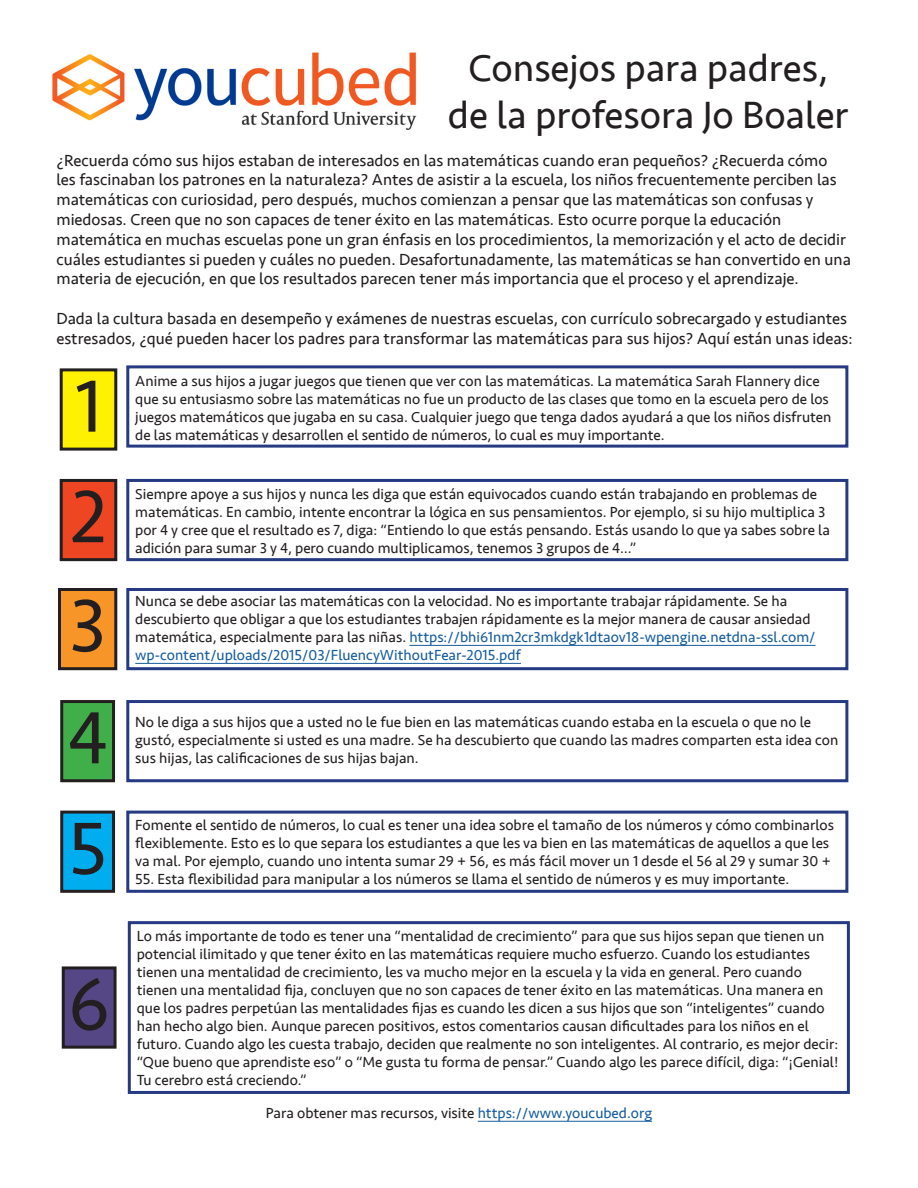
<style>
.page{position:relative;width:918px;height:1188px;background:#fff}
.page>*{position:absolute;margin:0;border:0;box-sizing:border-box;transform-origin:0 0}
.t1{font:76.5px/110.6px "Seravek";color:#231f20;text-align:justify}
.t2{font:39px/46.8px "Seravek";color:#231f20;text-align:center}
.t3{font:16.5px/19.8px "Seravek";color:#231f20}
.t4{font:15px/18px "Seravek";color:#231f20}
.s1{color:#175d9e}
</style>
<div class="page">
<img style="left:52px;top:52px;width:365px;height:78px">
<div style="left:126px;top:365px;width:722px;height:83px;border:3px solid #253a82"></div>
<div style="left:61px;top:370px;width:55px;height:79px;background:#fff101"></div>
<div style="left:60px;top:368px;width:57px;height:83px;border:3px solid #231f20"></div>
<div style="left:61px;top:480px;width:55px;height:80px;background:#ee4522"></div>
<div style="left:60px;top:479px;width:57px;height:82px;border:3px solid #231f20"></div>
<div style="left:59px;top:590px;width:57px;height:79px;background:#f79529"></div>
<div style="left:58px;top:588px;width:59px;height:82px;border:3px solid #231f20"></div>
<div style="left:62px;top:702px;width:52px;height:79px;background:#40ae49"></div>
<div style="left:60px;top:700px;width:55px;height:82px;border:3px solid #231f20"></div>
<div style="left:126px;top:479px;width:722px;height:82px;border:3px solid #253a82"></div>
<hr style="left:409px;top:645px;width:407px;height:1px;background:#175d9e">
<hr style="left:135px;top:663px;width:386px;height:1px;background:#175d9e">
<div style="left:126px;top:588px;width:722px;height:82px;border:3px solid #253a82"></div>
<div style="left:126px;top:700px;width:722px;height:82px;border:3px solid #253a82"></div>
<div style="left:62px;top:812px;width:52px;height:79px;background:#00aeef"></div>
<div style="left:60px;top:811px;width:55px;height:82px;border:3px solid #231f20"></div>
<div style="left:63px;top:968px;width:52px;height:79px;background:#554685"></div>
<div style="left:62px;top:966px;width:55px;height:83px;border:3px solid #231f20"></div>
<div style="left:128px;top:921px;width:722px;height:173px;border:3px solid #253a82"></div>
<div style="left:126px;top:811px;width:722px;height:82px;border:3px solid #253a82"></div>
<hr style="left:478px;top:1121px;width:174px;height:1px;background:#175d9e">
<h2 class="t2" style="left:448px;top:45px;width:402px">Consejos para padres, de la profesora Jo Boaler</h2>
<p class="t3" style="left:56px;top:150px;width:796px">¿Recuerda cómo sus hijos estaban de interesados en las matemáticas cuando eran pequeños? ¿Recuerda cómo<br>les fascinaban los patrones en la naturaleza? Antes de asistir a la escuela, los niños frecuentemente perciben las matemáticas con curiosidad, pero después, muchos comienzan a pensar que las matemáticas son confusas y miedosas. Creen que no son capaces de tener éxito en las matemáticas. Esto ocurre porque la educación matemática en muchas escuelas pone un gran énfasis en los procedimientos, la memorización y el acto de decidir cuáles estudiantes si pueden y cuáles no pueden. Desafortunadamente, las matemáticas se han convertido en una materia de ejecución, en que los resultados parecen tener más importancia que el proceso y el aprendizaje.</p>
<p class="t3" style="left:56px;top:309px;width:798px">Dada la cultura basada en desempeño y exámenes de nuestras escuelas, con currículo sobrecargado y estudiantes estresados, ¿qué pueden hacer los padres para transformar las matemáticas para sus hijos? Aquí están unas ideas:</p>
<h1 class="t1" style="left:75px;top:353px;width:28px">1</h1>
<p class="t4" style="left:135px;top:372px;width:698px">Anime a sus hijos a jugar juegos que tienen que ver con las matemáticas. La matemática Sarah Flannery dice que su entusiasmo sobre las matemáticas no fue un producto de las clases que tomo en la escuela pero de los juegos matemáticos que jugaba en su casa. Cualquier juego que tenga dados ayudará a que los niños disfruten</p>
<p class="t4" style="left:135px;top:426px;width:531px">de las matemáticas y desarrollen el sentido de números, lo cual es muy importante.</p>
<h1 class="t1" style="left:67px;top:463px;width:43px">2<br>3<br>4</h1>
<p class="t4" style="left:135px;top:485px;width:696px">Siempre apoye a sus hijos y nunca les diga que están equivocados cuando están trabajando en problemas de matemáticas. En cambio, intente encontrar la lógica en sus pensamientos. Por ejemplo, si su hijo multiplica 3 por 4 y cree que el resultado es 7, diga: “Entiendo lo que estás pensando. Estás usando lo que ya sabes sobre la adición para sumar 3 y 4, pero cuando multiplicamos, tenemos 3 grupos de 4…”</p>
<p class="t4" style="left:135px;top:593px;width:682px">Nunca se debe asociar las matemáticas con la velocidad. No es importante trabajar rápidamente. Se ha descubierto que obligar a que los estudiantes trabajen rápidamente es la mejor manera de causar ansiedad matemática, especialmente para las niñas. <span class="s1">https://bhi61nm2cr3mkdgk1dtaov18-wpengine.netdna-ssl.com/ wp-content/uploads/2015/03/FluencyWithoutFear-2015.pdf</span></p>
<p class="t4" style="left:135px;top:714px;width:705px">No le diga a sus hijos que a usted no le fue bien en las matemáticas cuando estaba en la escuela o que no le gustó, especialmente si usted es una madre. Se ha descubierto que cuando las madres comparten esta idea con sus hijas, las calificaciones de sus hijas bajan.</p>
<h1 class="t1" style="left:68px;top:772px;width:43px;line-height:155.9px">5<br>6</h1>
<p class="t4" style="left:135px;top:817px;width:700px">Fomente el sentido de números, lo cual es tener una idea sobre el tamaño de los números y cómo combinarlos flexiblemente. Esto es lo que separa los estudiantes a que les va bien en las matemáticas de aquellos a que les va mal. Por ejemplo, cuando uno intenta sumar 29 + 56, es más fácil mover un 1 desde el 56 al 29 y sumar 30 +</p>
<p class="t4" style="left:135px;top:871px;width:656px">55. Esta flexibilidad para manipular a los números se llama el sentido de números y es muy importante.</p>
<p class="t4" style="left:137px;top:927px;width:703px">Lo más importante de todo es tener una “mentalidad de crecimiento” para que sus hijos sepan que tienen un potencial ilimitado y que tener éxito en las matemáticas requiere mucho esfuerzo. Cuando los estudiantes tienen una mentalidad de crecimiento, les va mucho mejor en la escuela y la vida en general. Pero cuando tienen una mentalidad fija, concluyen que no son capaces de tener éxito en las matemáticas. Una manera en que los padres perpetúan las mentalidades fijas es cuando les dicen a sus hijos que son “inteligentes” cuando han hecho algo bien. Aunque parecen positivos, estos comentarios causan dificultades para los niños en el futuro. Cuando algo les cuesta trabajo, deciden que realmente no son inteligentes. Al contrario, es mejor decir: “Que bueno que aprendiste eso” o “Me gusta tu forma de pensar.” Cuando algo les parece difícil, diga: “¡Genial!<br>Tu cerebro está creciendo.”</p>
<p class="t4" style="left:266px;top:1105px;width:388px">Para obtener mas recursos, visite <span class="s1">https://www.youcubed.org</span></p>
</div>
